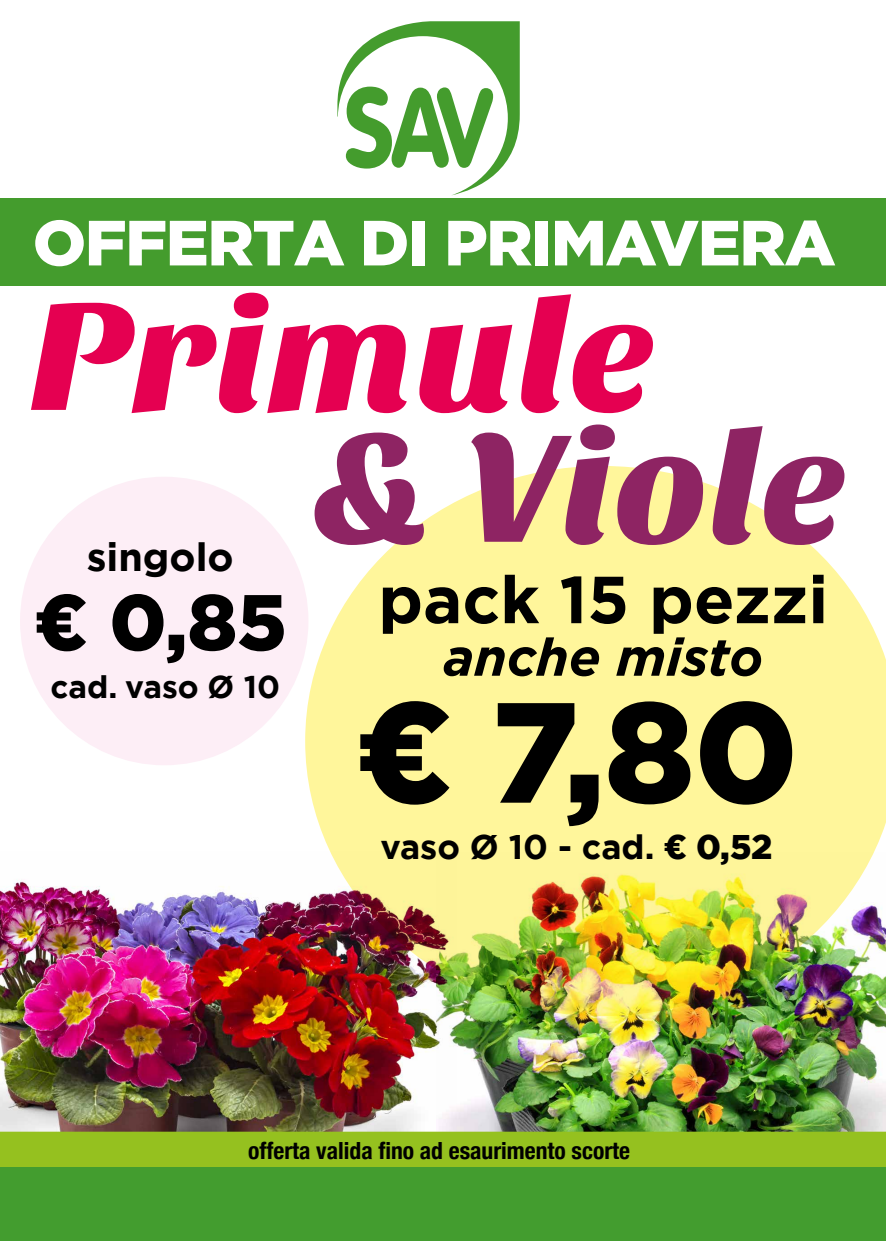
<style>
.page{position:relative;width:886px;height:1241px;background:#fff}
.page>*{position:absolute;margin:0;border:0;box-sizing:border-box;transform-origin:0 0}
.t1{font:160.5px "Sansita One";color:#e50051}
.t2{font:160.5px "Sansita One";color:#8e2463}
.t3{font:900 142.12px "Gotham";color:#000}
.t4{font:900 78.75px "Gotham";color:#000}
.t5{font:700 66.31px "Gotham";color:#000}
.t6{font:900 63.69px "Gotham";letter-spacing:-.02em;color:#fff}
.t7{font:italic 700 52.5px "Gotham";color:#000}
.t8{font:700 39.38px "Gotham";color:#000}
.t9{font:700 34.12px "Gotham";color:#000}
.t10{font:700 31.5px "Gotham";color:#000}
.t11{font:700 condensed 23.62px "Helvetica Neue";color:#000}
.s1{font-weight:900}
</style>
<div class="page">
<svg style="left:305px;top:466px;width:581px;height:386px;background:#fef7a9"></svg>
<img style="left:0;top:851px;width:456px;height:280px">
<img style="left:436px;top:852px;width:450px;height:279px">
<div style="left:0;top:199px;width:886px;height:87px;background:#449c2d"></div>
<svg style="left:337px;top:21px;width:183px;height:174px"></svg>
<div style="left:20px;top:476px;width:288px;height:289px;background:#fdeef6;border-radius:50%"></div>
<div style="left:0;top:1134px;width:886px;height:106px;background:#439d2f"></div>
<div style="left:0;top:1131px;width:886px;height:35px;background:#95c11f"></div>
<h3 class="t6" style="left:33px;top:199px;width:804px">OFFERTA DI PRIMAVERA</h3>
<h1 class="t1" style="left:30px;top:264px;width:627px">Primule</h1>
<h3 class="t8" style="left:87px;top:531px;width:148px">singolo</h3>
<h3 class="t4" style="left:34px;top:568px;width:255px">€ 0,85</h3>
<h3 class="t10" style="left:50px;top:666px;width:231px">cad. vaso Ø 10</h3>
<h1 class="t2" style="left:314px;top:396px;width:535px">&amp; Viole</h1>
<h3 class="t5" style="left:378px;top:555px;width:451px">pack 15 pezzi</h3>
<h3 class="t7" style="left:443px;top:622px;width:321px">anche misto</h3>
<h2 class="t3" style="left:355px;top:654px;width:445px">€ 7,80</h2>
<h3 class="t9" style="left:380px;top:824px;width:393px">vaso Ø 10 - cad. <span class="s1">€ 0,52</span></h3>
<p class="t11" style="left:248px;top:1131px;width:383px">offerta valida fino ad esaurimento scorte</p>
</div>
